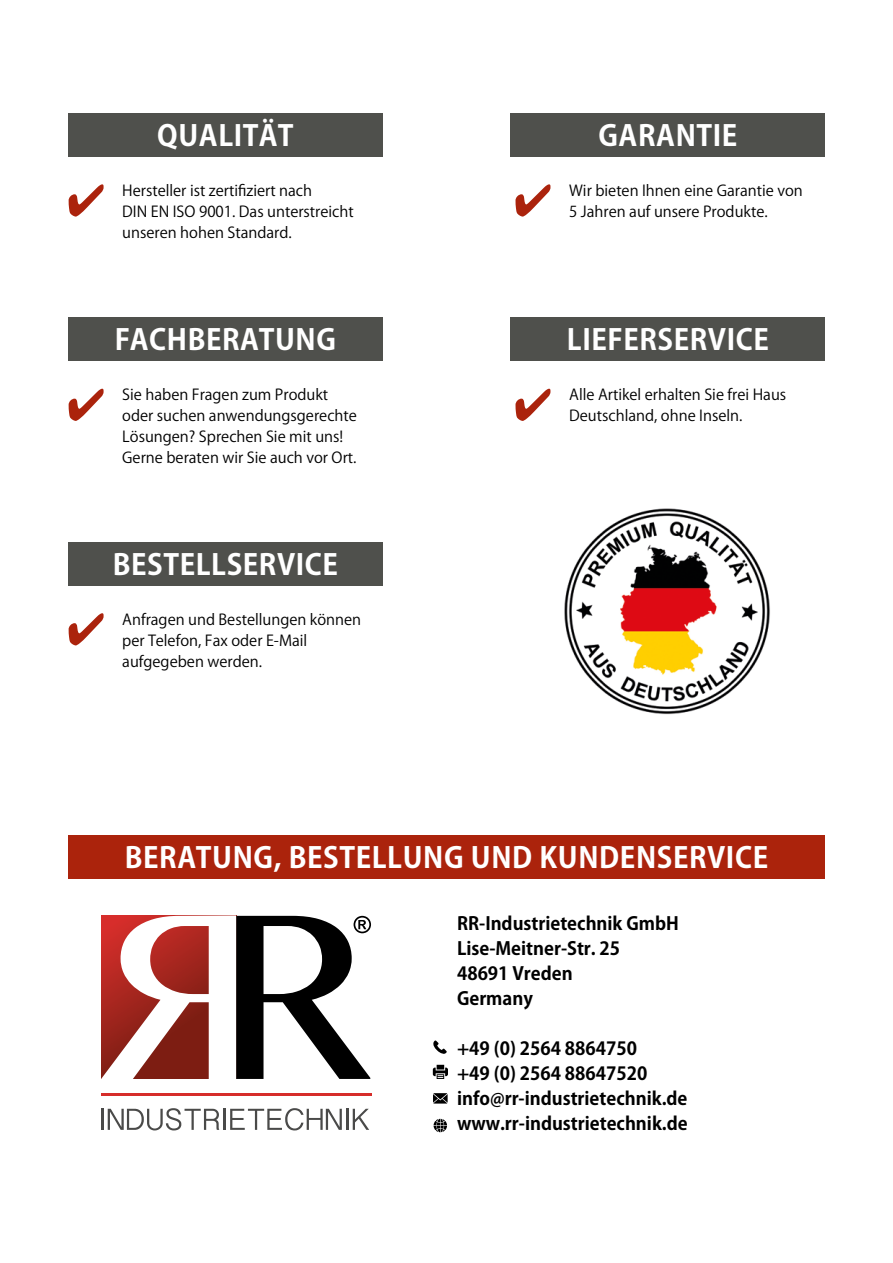
<style>
.page{position:relative;width:893px;height:1263px;background:#fff}
.page>*{position:absolute;margin:0;border:0;box-sizing:border-box;transform-origin:0 0}
.t1{font:700 28.5px "Koz Go Pr 6 N";letter-spacing:.02em;color:#fff}
.t2{font:700 18px "Koz Go Pr 6 N";color:#000}
.t3{font:15px "Koz Go Pr 6 N";color:#000}
</style>
<div class="page">
<hr style="left:892px;top:0;width:1px;height:1263px;background:#4f504b">
<div style="left:68px;top:835px;width:757px;height:44px;background:#ab230c"></div>
<img style="left:564px;top:508px;width:206px;height:207px">
<hr style="left:101px;top:1093px;width:270px;height:3px;background:#d62d2a">
<hr style="left:101px;top:1109px;width:2px;height:21px;background:#4a4a49">
<svg style="left:108px;top:1108px;width:111px;height:22px"></svg>
<hr style="left:224px;top:1109px;width:2px;height:21px;background:#4a4a49">
<svg style="left:230px;top:1108px;width:112px;height:22px"></svg>
<hr style="left:346px;top:1109px;width:2px;height:21px;background:#4a4a49">
<svg style="left:353px;top:1109px;width:16px;height:21px"></svg>
<svg style="left:101px;top:915px;width:270px;height:164px"></svg>
<div style="left:68px;top:542px;width:315px;height:43px;background:#4f504c"></div>
<div style="left:68px;top:317px;width:315px;height:44px;background:#4f504c"></div>
<div style="left:511px;top:317px;width:314px;height:44px;background:#4f504c"></div>
<div style="left:68px;top:113px;width:315px;height:44px;background:#4f504c"></div>
<div style="left:511px;top:113px;width:314px;height:44px;background:#4f504c"></div>
<svg style="left:69px;top:613px;width:35px;height:32px"></svg>
<svg style="left:69px;top:389px;width:35px;height:32px"></svg>
<svg style="left:515px;top:389px;width:35px;height:32px"></svg>
<svg style="left:69px;top:184px;width:35px;height:33px"></svg>
<svg style="left:515px;top:184px;width:35px;height:33px"></svg>
<svg style="left:433px;top:1065px;width:15px;height:14px"></svg>
<svg style="left:433px;top:1093px;width:15px;height:10px"></svg>
<svg style="left:433px;top:1040px;width:14px;height:14px"></svg>
<svg style="left:434px;top:1119px;width:13px;height:13px"></svg>
<p class="t1" style="left:157px;top:119px;width:138px">QUALITÄT</p>
<p class="t1" style="left:598px;top:119px;width:140px">GARANTIE</p>
<p class="t3" style="left:122px;top:182px;width:191px">Hersteller ist zertifiziert nach</p>
<p class="t3" style="left:122px;top:203px;width:233px">DIN EN ISO 9001. Das unterstreicht</p>
<p class="t3" style="left:122px;top:224px;width:171px">unseren hohen Standard.</p>
<p class="t3" style="left:569px;top:182px;width:235px">Wir bieten Ihnen eine Garantie von</p>
<p class="t3" style="left:569px;top:203px;width:200px">5 Jahren auf unsere Produkte.</p>
<p class="t1" style="left:115px;top:324px;width:223px">FACHBERATUNG</p>
<p class="t1" style="left:567px;top:324px;width:203px">LIEFERSERVICE</p>
<p class="t3" style="left:122px;top:386px;width:207px">Sie haben Fragen zum Produkt</p>
<p class="t3" style="left:122px;top:407px;width:236px">oder suchen anwendungsgerechte</p>
<p class="t3" style="left:122px;top:428px;width:222px">Lösungen? Sprechen Sie mit uns!</p>
<p class="t3" style="left:122px;top:449px;width:236px">Gerne beraten wir Sie auch vor Ort.</p>
<p class="t1" style="left:113px;top:548px;width:227px">BESTELLSERVICE</p>
<p class="t3" style="left:122px;top:611px;width:240px">Anfragen und Bestellungen können</p>
<p class="t3" style="left:122px;top:632px;width:186px">per Telefon, Fax oder E-Mail</p>
<p class="t3" style="left:122px;top:653px;width:141px">aufgegeben werden.</p>
<p class="t3" style="left:569px;top:386px;width:219px">Alle Artikel erhalten Sie frei Haus</p>
<p class="t3" style="left:569px;top:407px;width:175px">Deutschland, ohne Inseln.</p>
<p class="t1" style="left:125px;top:842px;width:645px">BERATUNG, BESTELLUNG UND KUNDENSERVICE</p>
<p class="t2" style="left:457px;top:913px;width:223px">RR-Industrietechnik GmbH</p>
<p class="t2" style="left:457px;top:938px;width:165px">Lise-Meitner-Str. 25</p>
<p class="t2" style="left:457px;top:963px;width:117px">48691 Vreden</p>
<p class="t2" style="left:457px;top:988px;width:77px">Germany</p>
<p class="t2" style="left:457px;top:1038px;width:181px">+49 (0) 2564 8864750</p>
<p class="t2" style="left:457px;top:1063px;width:192px">+49 (0) 2564 88647520</p>
<p class="t2" style="left:457px;top:1088px;width:232px">info@rr-industrietechnik.de</p>
<p class="t2" style="left:457px;top:1113px;width:232px">www.rr-industrietechnik.de</p>
</div>
